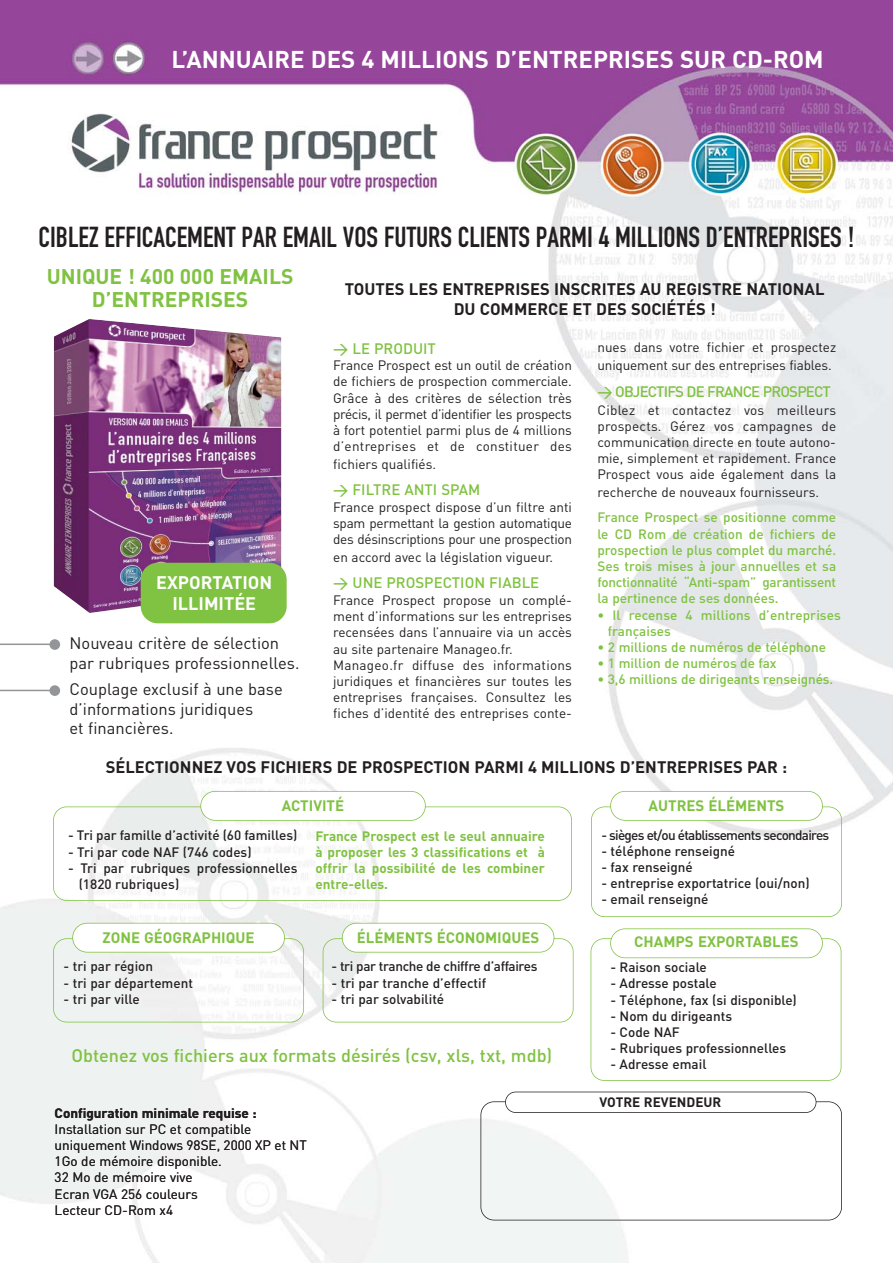
<style>
.page{position:relative;width:893px;height:1263px;background:#fff}
.page>*{position:absolute;margin:0;border:0;box-sizing:border-box;transform-origin:0 0}
.t1{font:28.5px "DIN Engschrift Std";color:#231f20}
.t2{font:700 24px "DIN";color:#fff}
.t3{font:700 21px/22.5px "DIN";color:#80c241;text-align:center}
.t4{font:500 18px "DIN";color:#80c241}
.t5{font:700 18px/21.6px "DIN";color:#fff;text-align:center}
.t6{font:700 16.5px/19.8px "DIN";color:#231f20;text-align:center}
.t7{font:16.5px/19.5px "DIN";color:#231f20}
.t8{font:700 15px "DIN";color:#80c241}
.t9{font:500 15px "DIN";color:#80c241}
.t10{font:500 15px "DIN";letter-spacing:-.055em;color:#80c241}
.t11{font:13.5px/16.2px "DIN";color:#231f20;text-align:justify}
.t12{font:500 13.5px/16.2px "DIN";color:#231f20}
.t13{font:500 13.5px/16.2px "DIN";color:#80c241;text-align:justify}
.t14{font:700 13.5px/16.2px "DIN";color:#80c241;text-align:justify}
.t15{font:700 13.5px "DIN";color:#231f20}
.t16{font:500 13.5px "DIN";letter-spacing:-.055em;color:#231f20}
.t17{font:500 13.5px "DIN";letter-spacing:-.025em;color:#231f20}
</style>
<div class="page">
<img style="left:0;top:0;width:893px;height:1263px">
<img style="left:54px;top:319px;width:228px;height:294px">
<hr style="left:0;top:643px;width:50px;height:2px;background:#939598">
<div style="left:49px;top:639px;width:11px;height:11px;background:#939598;border-radius:50%"></div>
<hr style="left:0;top:690px;width:50px;height:1px;background:#939598">
<div style="left:49px;top:685px;width:11px;height:11px;background:#939598;border-radius:50%"></div>
<div style="left:480px;top:1101px;width:362px;height:119px;border:2px solid #231f20;border-radius:14px"></div>
<div style="left:505px;top:1092px;width:311px;height:20px;background:#fff;border-radius:10px"></div>
<div style="left:505px;top:1091px;width:311px;height:22px;border:2px solid #231f20;border-radius:11px"></div>
<div style="left:53px;top:938px;width:251px;height:84px;border:2px solid #80c241;border-radius:14px"></div>
<div style="left:73px;top:923px;width:211px;height:29px;background:#fff;border-radius:14px"></div>
<div style="left:72px;top:923px;width:213px;height:29px;border:2px solid #80c241;border-radius:15px"></div>
<div style="left:323px;top:938px;width:251px;height:84px;border:2px solid #80c241;border-radius:14px"></div>
<div style="left:343px;top:923px;width:211px;height:29px;background:#fff;border-radius:14px"></div>
<div style="left:342px;top:923px;width:212px;height:29px;border:2px solid #80c241;border-radius:15px"></div>
<div style="left:591px;top:938px;width:250px;height:143px;border:2px solid #80c241;border-radius:14px"></div>
<div style="left:53px;top:806px;width:519px;height:95px;border:2px solid #80c241;border-radius:14px"></div>
<div style="left:201px;top:792px;width:224px;height:28px;background:#fff;border-radius:14px"></div>
<div style="left:200px;top:791px;width:226px;height:30px;border:2px solid #80c241;border-radius:15px"></div>
<div style="left:591px;top:806px;width:251px;height:111px;border:2px solid #80c241;border-radius:14px"></div>
<div style="left:611px;top:792px;width:211px;height:28px;background:#fff;border-radius:14px"></div>
<div style="left:610px;top:791px;width:213px;height:30px;border:2px solid #80c241;border-radius:15px"></div>
<div style="left:141px;top:563px;width:146px;height:60px;background:#80c241;border-radius:17px"></div>
<div style="left:611px;top:929px;width:211px;height:28px;background:#fff;border-radius:14px"></div>
<div style="left:610px;top:928px;width:213px;height:30px;border:2px solid #80c241;border-radius:15px"></div>
<h2 class="t2" style="left:172px;top:51px;width:654px">L’ANNUAIRE DES 4 MILLIONS D’ENTREPRISES SUR CD-ROM</h2>
<h1 class="t1" style="left:39px;top:221px;width:817px">CIBLEZ EFFICACEMENT PAR EMAIL VOS FUTURS CLIENTS PARMI 4 MILLIONS D’ENTREPRISES !</h1>
<p class="t6" style="left:345px;top:281px;width:481px">TOUTES LES ENTREPRISES INSCRITES AU REGISTRE NATIONAL<br>DU COMMERCE ET DES SOCIÉTÉS !</p>
<h3 class="t3" style="left:47px;top:267px;width:248px">UNIQUE ! 400 000 EMAILS<br>D’ENTREPRISES</h3>
<h3 class="t5" style="left:156px;top:573px;width:118px">EXPORTATION<br>ILLIMITÉE</h3>
<p class="t7" style="left:70px;top:635px;width:231px">Nouveau critère de sélection par rubriques professionnelles.</p>
<p class="t7" style="left:70px;top:681px;width:215px">Couplage exclusif à une base d’informations juridiques<br>et financières.</p>
<p class="t9" style="left:333px;top:343px;width:104px">&gt; LE PRODUIT</p>
<p class="t11" style="left:333px;top:359px;width:240px">France Prospect est un outil de création de fichiers de prospection commerciale.<br>Grâce à des critères de sélection très précis, il permet d’identifier les prospects à fort potentiel parmi plus de 4 millions d’entreprises et de constituer des fichiers qualifiés.</p>
<p class="t9" style="left:333px;top:485px;width:149px">&gt; FILTRE ANTI SPAM</p>
<p class="t11" style="left:333px;top:500px;width:240px;line-height:16.6px">France prospect dispose d’un filtre anti spam permettant la gestion automatique des désinscriptions pour une prospection en accord avec la législation vigueur.</p>
<p class="t9" style="left:333px;top:578px;width:208px">&gt; UNE PROSPECTION FIABLE</p>
<p class="t11" style="left:333px;top:594px;width:240px;text-align:left">France Prospect propose un complé&shy;ment d’informations sur les entreprises recensées dans l’annuaire via un accès au site partenaire Manageo.fr.<br>Manageo.fr diffuse des informations juridiques et financières sur toutes les entreprises françaises. Consultez les fiches d’identité des entreprises conte-</p>
<p class="t11" style="left:597px;top:340px;width:240px;line-height:17.4px">nues dans votre fichier et prospectez uniquement sur des entreprises fiables.</p>
<p class="t10" style="left:597px;top:386px;width:235px">&gt; OBJECTIFS DE FRANCE PROSPECT</p>
<p class="t11" style="left:597px;top:403px;width:240px">Ciblez et contactez vos meilleurs prospects. Gérez vos campagnes de communication directe en toute autono&shy;mie, simplement et rapidement. France Prospect vous aide également dans la recherche de nouveaux fournisseurs.</p>
<p class="t13" style="left:597px;top:511px;width:240px">France Prospect se positionne comme le CD Rom de création de fichiers de prospection le plus complet du marché.<br>Ses trois mises à jour annuelles et sa fonctionnalité “Anti-spam” garantissent la pertinence de ses données.</p>
<p class="t13" style="left:608px;top:608px;width:235px;text-indent:-10px">• Il recense 4 millions d’entreprises françaises</p>
<p class="t13" style="left:597px;top:640px;width:230px">• 2 millions de numéros de téléphone</p>
<p class="t13" style="left:597px;top:657px;width:181px">• 1 million de numéros de fax</p>
<p class="t13" style="left:597px;top:673px;width:237px">• 3,6 millions de dirigeants renseignés.</p>
<p class="t6" style="left:106px;top:759px;width:683px">SÉLECTIONNEZ VOS FICHIERS DE PROSPECTION PARMI 4 MILLIONS D’ENTREPRISES PAR :</p>
<p class="t8" style="left:282px;top:800px;width:64px">ACTIVITÉ</p>
<p class="t12" style="left:68px;top:829px;width:231px">- Tri par famille d’activité (60 familles)</p>
<p class="t12" style="left:68px;top:845px;width:185px">- Tri par code NAF (746 codes)</p>
<p class="t12" style="left:79px;top:861px;width:220px;text-indent:-11px">- Tri par rubriques professionnelles (1820 rubriques)</p>
<p class="t14" style="left:315px;top:829px;width:231px">France Prospect est le seul annuaire à proposer les 3 classifications et à offrir la possibilité de les combiner entre-elles.</p>
<p class="t8" style="left:103px;top:932px;width:153px">ZONE GÉOGRAPHIQUE</p>
<p class="t12" style="left:63px;top:960px;width:91px">- tri par région</p>
<p class="t12" style="left:63px;top:976px;width:131px">- tri par département</p>
<p class="t12" style="left:63px;top:992px;width:78px">- tri par ville</p>
<p class="t8" style="left:357px;top:932px;width:184px">ÉLÉMENTS ÉCONOMIQUES</p>
<p class="t17" style="left:331px;top:962px;width:207px">- tri par tranche de chiffre d’affaires</p>
<p class="t12" style="left:331px;top:976px;width:156px">- tri par tranche d’effectif</p>
<p class="t12" style="left:331px;top:992px;width:114px">- tri par solvabilité</p>
<h3 class="t4" style="left:72px;top:1049px;width:482px">Obtenez vos fichiers aux formats désirés (csv, xls, txt, mdb)</h3>
<p class="t15" style="left:55px;top:1108px;width:203px">Configuration minimale requise :</p>
<p class="t11" style="left:55px;top:1122px;width:254px;text-align:left">Installation sur PC et compatible uniquement Windows 98SE, 2000 XP et NT<br>1Go de mémoire disponible.<br>32 Mo de mémoire vive<br>Ecran VGA 256 couleurs<br>Lecteur CD-Rom x4</p>
<p class="t8" style="left:649px;top:800px;width:137px">AUTRES ÉLÉMENTS</p>
<p class="t16" style="left:601px;top:830px;width:229px">- sièges et/ou établissements secondaires</p>
<p class="t12" style="left:601px;top:844px;width:135px">- téléphone renseigné</p>
<p class="t12" style="left:601px;top:860px;width:93px">- fax renseigné</p>
<p class="t12" style="left:601px;top:877px;width:210px">- entreprise exportatrice (oui/non)</p>
<p class="t12" style="left:601px;top:893px;width:109px">- email renseigné</p>
<p class="t8" style="left:634px;top:936px;width:166px">CHAMPS EXPORTABLES</p>
<p class="t12" style="left:610px;top:961px;width:98px">- Raison sociale</p>
<p class="t12" style="left:610px;top:977px;width:108px">- Adresse postale</p>
<p class="t12" style="left:610px;top:993px;width:188px">- Téléphone, fax (si disponible)</p>
<p class="t12" style="left:610px;top:1009px;width:123px">- Nom du dirigeants</p>
<p class="t12" style="left:610px;top:1025px;width:71px">- Code NAF</p>
<p class="t12" style="left:610px;top:1042px;width:177px">- Rubriques professionnelles</p>
<p class="t12" style="left:610px;top:1058px;width:98px">- Adresse email</p>
<p class="t15" style="left:600px;top:1097px;width:123px">VOTRE REVENDEUR</p>
</div>
